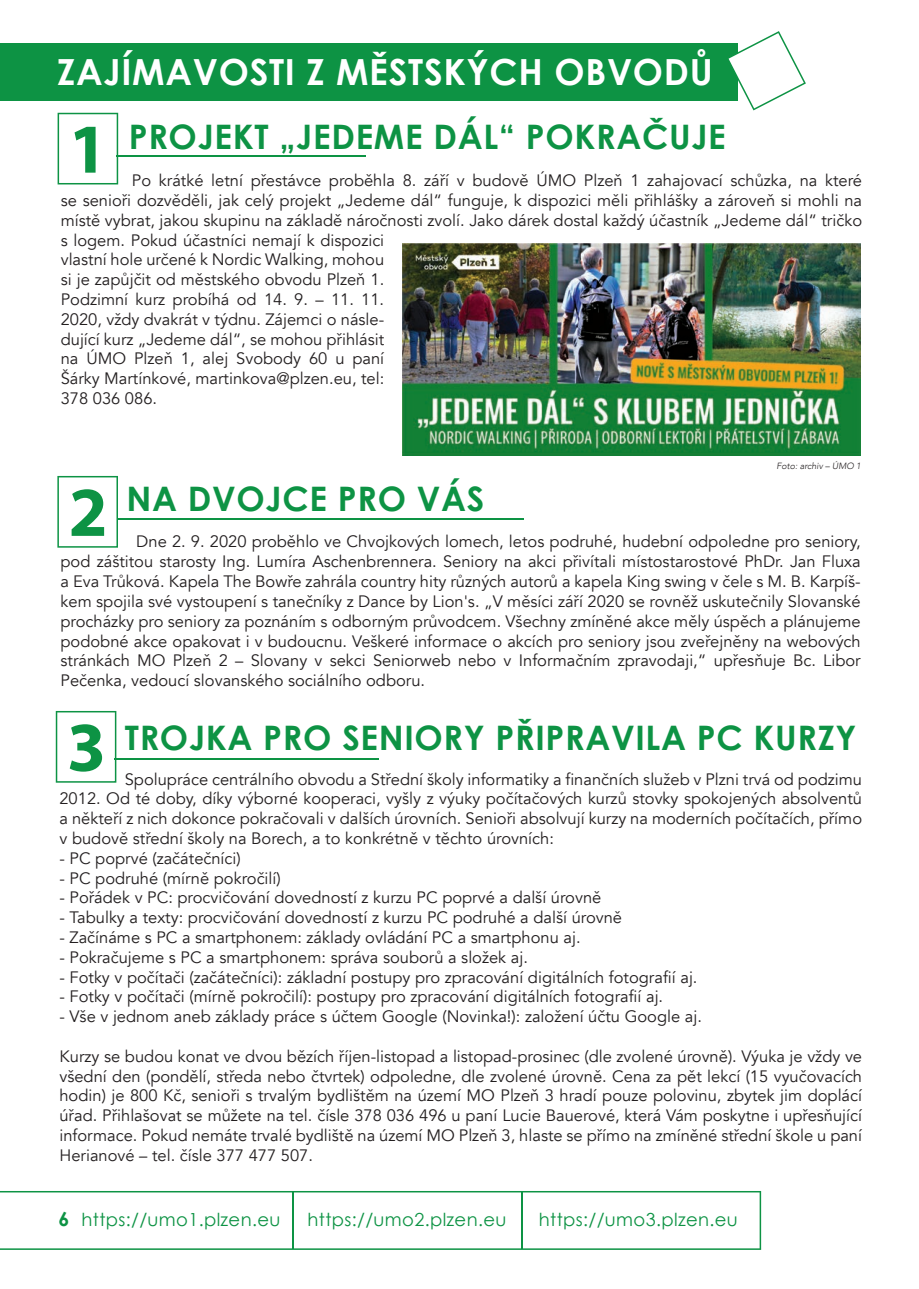
<style>
.page{position:relative;width:919px;height:1289px;background:#fff}
.page>*{position:absolute;margin:0;border:0;box-sizing:border-box;transform-origin:0 0}
.t1{font:700 70.5px "Myriad Pro";color:#0d9344}
.t2{font:700 36px "Century Gothic";letter-spacing:.02em;color:#fff}
.t3{font:700 33.75px "Century Gothic";letter-spacing:.02em;color:#0d9344}
.t4{font:18px "Century Gothic";letter-spacing:.02em;color:#0d9344}
.t5{font:16.5px/19.8px "Avenir";color:#231f20;text-align:justify}
.t6{font:italic 300 9px "Avenir";color:#231f20}
.s1{font-family:"Myriad Pro";font-size:70.5px}
.s2{font-weight:700;font-size:19.5px}
</style>
<div class="page">
<svg style="left:0;top:1191px;width:761px;height:58px"></svg>
<div style="left:0;top:43px;width:737px;height:58px;background:#0d9344"></div>
<hr style="left:521px;top:1191px;width:2px;height:57px;background:#0d9344">
<hr style="left:292px;top:1191px;width:2px;height:57px;background:#0d9344">
<svg style="left:58px;top:113px;width:60px;height:71px"></svg>
<hr style="left:117px;top:155px;width:249px;height:1px;background:#0d9344">
<img style="left:403px;top:244px;width:456px;height:211px">
<svg style="left:57px;top:476px;width:61px;height:71px"></svg>
<hr style="left:118px;top:518px;width:406px;height:1px;background:#0d9344">
<svg style="left:56px;top:711px;width:60px;height:71px"></svg>
<hr style="left:114px;top:758px;width:264px;height:2px;background:#0d9344">
<svg style="left:728px;top:31px;width:77px;height:79px"></svg>
<h2 class="t2" style="left:57px;top:45px;width:657px">ZAJÍMAVOSTI Z MĚSTSKÝCH OBVODŮ</h2>
<h3 class="t3" style="left:69px;top:111px;width:658px"><span class="s1">1</span> PROJEKT „JEDEME DÁL“ POKRAČUJE</h3>
<p class="t5" style="left:61px;top:171px;width:802px;text-indent:71px">Po krátké letní přestávce proběhla 8. září v budově ÚMO Plzeň 1 zahajovací schůzka, na které se senioři dozvěděli, jak celý projekt „Jedeme dál“ funguje, k dispozici měli přihlášky a zároveň si mohli na místě vybrat, jakou skupinu na základě náročnosti zvolí. Jako dárek dostal každý účastník „Jedeme dál“ tričko</p>
<p class="t5" style="left:61px;top:230px;width:325px">s logem. Pokud účastníci nemají k dispozici vlastní hole určené k Nordic Walking, mohou si je zapůjčit od městského obvodu Plzeň 1.<br>Podzimní kurz probíhá od 14. 9. – 11. 11.<br>2020, vždy dvakrát v týdnu. Zájemci o násle&shy;dující kurz „Jedeme dál“, se mohou přihlásit na ÚMO Plzeň 1, alej Svobody 60 u paní Šárky Martínkové, martinkova@plzen.eu, tel:<br>378 036 086.</p>
<p class="t6" style="left:776px;top:461px;width:86px">Foto: archiv – ÚMO 1</p>
<h3 class="t3" style="left:126px;top:473px;width:359px">NA DVOJCE PRO VÁS</h3>
<h1 class="t1" style="left:69px;top:466px;width:41px">2</h1>
<p class="t5" style="left:61px;top:532px;width:801px;text-indent:76px">Dne 2. 9. 2020 proběhlo ve Chvojkových lomech, letos podruhé, hudební odpoledne pro seniory, pod záštitou starosty Ing. Lumíra Aschenbrennera. Seniory na akci přivítali místostarostové PhDr. Jan Fluxa a Eva Trůková. Kapela The Bowře zahrála country hity různých autorů a kapela King swing v čele s M. B. Karpíš&shy;kem spojila své vystoupení s tanečníky z Dance by Lion's. „V měsíci září 2020 se rovněž uskutečnily Slovanské procházky pro seniory za poznáním s odborným průvodcem. Všechny zmíněné akce měly úspěch a plánujeme podobné akce opakovat i v budoucnu. Veškeré informace o akcích pro seniory jsou zveřejněny na webových stránkách MO Plzeň 2 – Slovany v sekci Seniorweb nebo v Informačním zpravodaji,“ upřesňuje Bc. Libor Pečenka, vedoucí slovanského sociálního odboru.</p>
<h3 class="t3" style="left:125px;top:711px;width:733px">TROJKA PRO SENIORY PŘIPRAVILA PC KURZY</h3>
<p class="t5" style="left:125px;top:769px;width:738px">Spolupráce centrálního obvodu a Střední školy informatiky a finančních služeb v Plzni trvá od podzimu</p>
<h1 class="t1" style="left:67px;top:701px;width:41px">3</h1>
<p class="t5" style="left:59px;top:789px;width:804px">2012. Od té doby, díky výborné kooperaci, vyšly z výuky počítačových kurzů stovky spokojených absolventů a někteří z nich dokonce pokračovali v dalších úrovních. Senioři absolvují kurzy na moderních počítačích, přímo v budově střední školy na Borech, a to konkrétně v těchto úrovních:</p>
<p class="t5" style="left:59px;top:848px;width:183px">- PC poprvé (začátečníci)</p>
<p class="t5" style="left:59px;top:868px;width:223px">- PC podruhé (mírně pokročilí)</p>
<p class="t5" style="left:59px;top:888px;width:543px">- Pořádek v PC: procvičování dovedností z kurzu PC poprvé a další úrovně</p>
<p class="t5" style="left:59px;top:907px;width:564px">- Tabulky a texty: procvičování dovedností z kurzu PC podruhé a další úrovně</p>
<p class="t5" style="left:59px;top:927px;width:522px">- Začínáme s PC a smartphonem: základy ovládání PC a smartphonu aj.</p>
<p class="t5" style="left:59px;top:947px;width:470px">- Pokračujeme s PC a smartphonem: správa souborů a složek aj.</p>
<p class="t5" style="left:59px;top:967px;width:639px">- Fotky v počítači (začátečníci): základní postupy pro zpracování digitálních fotografií aj.</p>
<p class="t5" style="left:59px;top:987px;width:605px">- Fotky v počítači (mírně pokročilí): postupy pro zpracování digitálních fotografií aj.</p>
<p class="t5" style="left:59px;top:1006px;width:644px">- Vše v jednom aneb základy práce s účtem Google (Novinka!): založení účtu Google aj.</p>
<p class="t5" style="left:59px;top:1046px;width:804px">Kurzy se budou konat ve dvou bězích říjen-listopad a listopad-prosinec (dle zvolené úrovně). Výuka je vždy ve všední den (pondělí, středa nebo čtvrtek) odpoledne, dle zvolené úrovně. Cena za pět lekcí (15 vyučovacích hodin) je 800 Kč, senioři s trvalým bydlištěm na území MO Plzeň 3 hradí pouze polovinu, zbytek jim doplácí úřad. Přihlašovat se můžete na tel. čísle 378 036 496 u paní Lucie Bauerové, která Vám poskytne i upřesňující informace. Pokud nemáte trvalé bydliště na území MO Plzeň 3, hlaste se přímo na zmíněné střední škole u paní Herianové – tel. čísle 377 477 507.</p>
<p class="t4" style="left:58px;top:1206px;width:223px"><span class="s2">6</span> https://umo1.plzen.eu</p>
<p class="t4" style="left:307px;top:1206px;width:200px">https://umo2.plzen.eu</p>
<p class="t4" style="left:539px;top:1206px;width:200px">https://umo3.plzen.eu</p>
</div>
